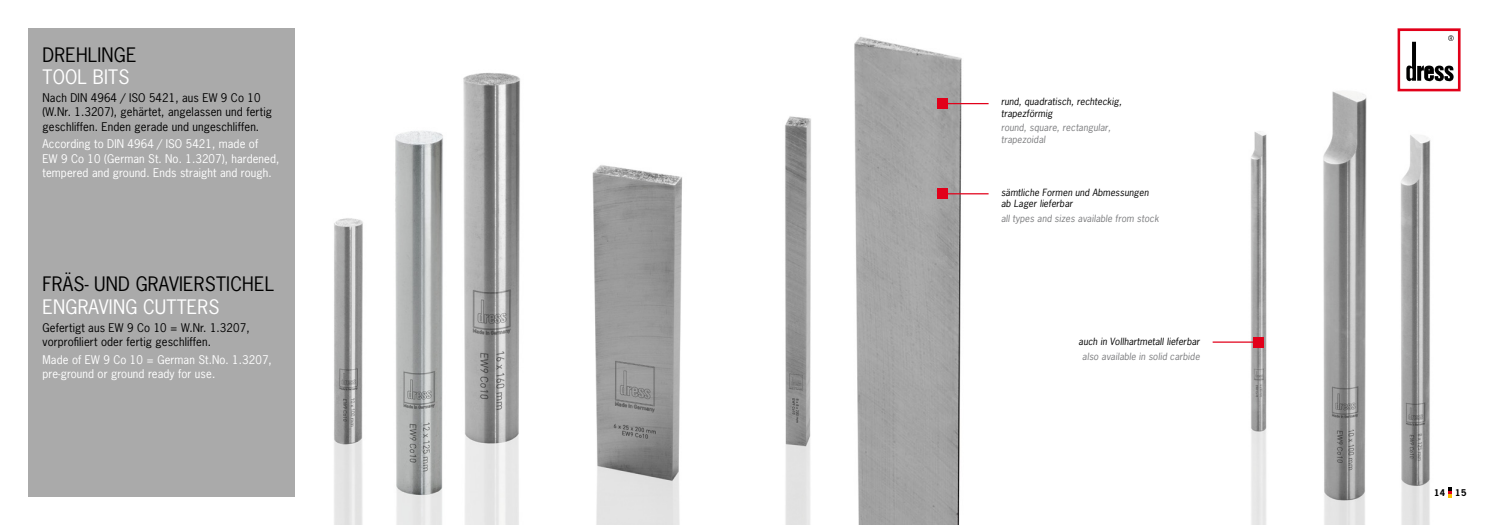
<style>
.page{position:relative;width:1489px;height:525px;background:#fff}
.page>*{position:absolute;margin:0;border:0;box-sizing:border-box;transform-origin:0 0}
.t1{font:18.75px "News Gothic";letter-spacing:.01em;color:#000}
.t2{font:18.75px "News Gothic";letter-spacing:.01em;color:#fff}
.t3{font:11.25px/14.2px "News Gothic";letter-spacing:.01em;color:#000}
.t4{font:11.25px/14.4px "News Gothic";letter-spacing:.01em;color:#fff}
.t5{font:italic 9.38px/11.2px "News Gothic";letter-spacing:.01em;color:#000}
.t6{font:italic 9.38px/11.2px "News Gothic";letter-spacing:.01em;color:#7b7c7e}
.t7{font:700 8.75px "News Gothic";color:#000}
</style>
<div class="page">
<img style="left:1323px;top:91px;width:44px;height:433px">
<img style="left:1236px;top:131px;width:31px;height:393px">
<img style="left:1397px;top:91px;width:43px;height:433px">
<img style="left:395px;top:131px;width:48px;height:393px">
<img style="left:854px;top:37px;width:131px;height:487px">
<img style="left:592px;top:165px;width:90px;height:359px">
<img style="left:334px;top:218px;width:29px;height:306px">
<img style="left:463px;top:72px;width:57px;height:452px">
<svg style="left:1397px;top:28px;width:63px;height:63px"></svg>
<div style="left:28px;top:28px;width:267px;height:468px;background:#aaa"></div>
<img style="left:785px;top:116px;width:26px;height:408px">
<svg style="left:1448px;top:487px;width:3px;height:10px"></svg>
<div style="left:1253px;top:337px;width:10px;height:10px;background:#e2001a"></div>
<hr style="left:1212px;top:341px;width:42px;height:1px;background:#e2001a">
<div style="left:937px;top:188px;width:10px;height:11px;background:#e2001a"></div>
<hr style="left:946px;top:193px;width:42px;height:1px;background:#e2001a">
<div style="left:937px;top:98px;width:10px;height:11px;background:#e2001a"></div>
<hr style="left:946px;top:103px;width:42px;height:1px;background:#e2001a">
<h1 class="t1" style="left:43px;top:43px;width:93px">Drehlinge</h1>
<h1 class="t2" style="left:43px;top:65px;width:86px">Tool bits</h1>
<p class="t3" style="left:43px;top:90px;width:35px">Nach DIN</p>
<p class="t3" style="left:43px;top:90px;width:231px;text-indent:48px">4964 / ISO 5421, aus EW 9 Co 10 (W.Nr. 1.3207), gehärtet, angelassen und fertig geschliffen. Enden gerade und ungeschliffen.</p>
<p class="t4" style="left:43px;top:137px;width:71px">According to DIN</p>
<p class="t4" style="left:43px;top:137px;width:238px;text-indent:85px">4964 / ISO 5421, made of<br>EW 9 Co 10 (German St. No. 1.3207), hardened, tempered and ground. Ends straight and rough.</p>
<h1 class="t1" style="left:43px;top:272px;width:233px">Fräs- und Gravierstichel</h1>
<h1 class="t2" style="left:43px;top:294px;width:156px">Engraving cutters</h1>
<p class="t3" style="left:43px;top:320px;width:208px">Gefertigt aus EW 9 Co 10 = W.Nr. 1.3207, vorprofiliert oder fertig geschliffen.</p>
<p class="t4" style="left:43px;top:352px;width:231px">Made of EW 9 Co 10 = German St.No. 1.3207, pre-ground or ground ready for use.</p>
<p class="t5" style="left:1001px;top:96px;width:122px">rund, quadratisch, rechteckig, trapezförmig</p>
<p class="t6" style="left:1001px;top:122px;width:111px">round, square, rectangular, trapezoidal</p>
<p class="t5" style="left:1001px;top:186px;width:149px">sämtliche Formen und Abmessungen ab Lager lieferbar</p>
<p class="t6" style="left:1001px;top:212px;width:159px">all types and sizes available from stock</p>
<p class="t5" style="left:1078px;top:335px;width:123px">auch in Vollhartmetall lieferbar</p>
<p class="t6" style="left:1082px;top:350px;width:119px">also available in solid carbide</p>
<p class="t7" style="left:1433px;top:487px;width:34px">14 15</p>
</div>
